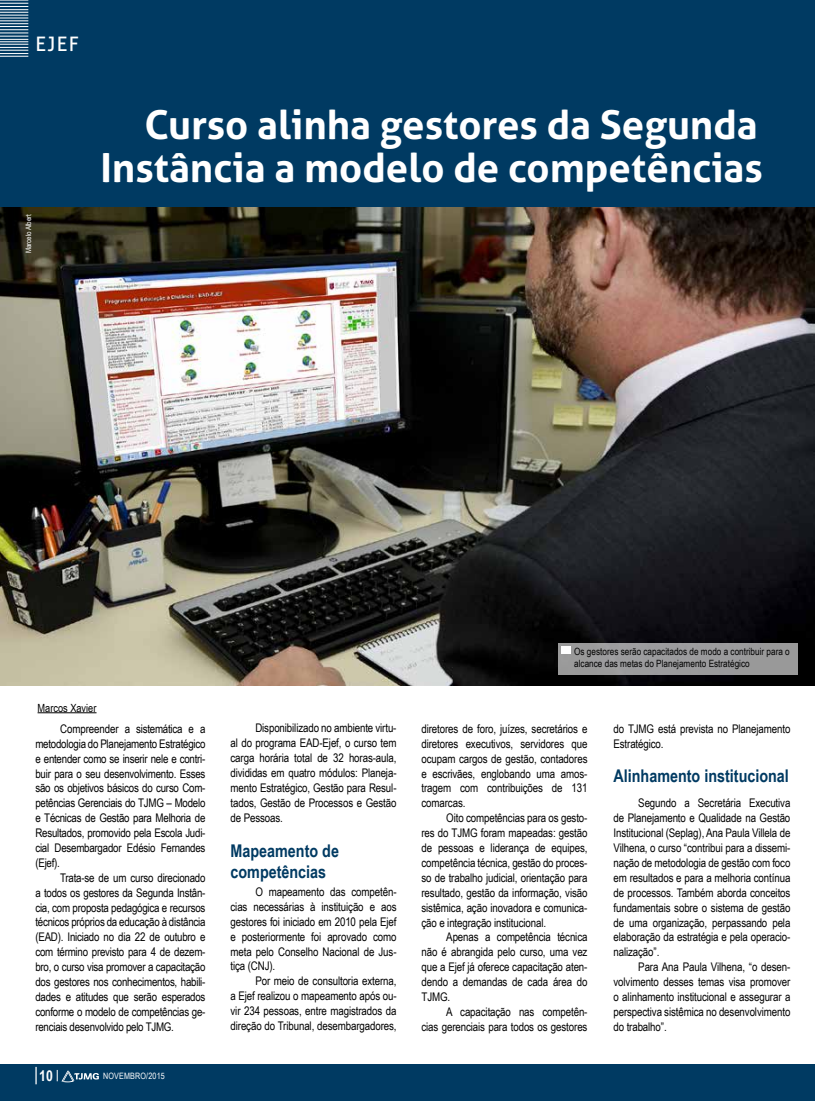
<style>
.page{position:relative;width:815px;height:1101px;background:#fff}
.page>*{position:absolute;margin:0;border:0;box-sizing:border-box;transform-origin:0 0}
.t1{font:700 40px/43.8px "Aller";color:#fff;text-align:right}
.t2{font:20px "Aller";color:#fff}
.t3{font:700 17.5px/21px "Arial Narrow";color:#003a62}
.t4{font:700 15px "Arial Narrow";color:#fff}
.t5{font:11.88px/14.9px "Arial Narrow";letter-spacing:-.01em;color:#000;text-align:justify}
.t6{font:11.25px "Arial Narrow";color:#000}
.t7{font:10px/12px "Arial Narrow";color:#000}
.t8{font:8.75px "Arial Narrow";letter-spacing:.02em;color:#fff}
.t9{font:7.5px "Arial Narrow";color:#fff}
</style>
<div class="page">
<div style="left:0;top:0;width:815px;height:208px;background:#003a62"></div>
<div style="left:0;top:1064px;width:815px;height:36px;background:#003a62"></div>
<svg style="left:35px;top:1066px;width:2px;height:18px"></svg>
<svg style="left:57px;top:1070px;width:42px;height:12px"></svg>
<img style="left:0;top:207px;width:815px;height:478px">
<svg style="left:0;top:0;width:28px;height:57px"></svg>
<hr style="left:38px;top:712px;width:59px;height:1px;background:#000">
<div style="left:558px;top:643px;width:239px;height:31px;background:#9b9a9c"></div>
<div style="left:561px;top:646px;width:10px;height:7px;background:#fff"></div>
<h2 class="t2" style="left:35px;top:32px;width:45px">EJEF</h2>
<p class="t9" style="left:23px;top:253px;width:41px;rotate:-90deg">Marcelo Albert</p>
<h1 class="t1" style="left:100px;top:102px;width:664px">Curso alinha gestores da Segunda<br>Instância a modelo de competências</h1>
<p class="t7" style="left:574px;top:644px;width:217px">Os gestores serão capacitados de modo a contribuir para o alcance das metas do Planejamento Estratégico</p>
<p class="t6" style="left:38px;top:699px;width:60px">Marcos Xavier</p>
<p class="t5" style="left:35px;top:720px;width:172px;text-indent:25px">Compreender a sistemática e a metodologia do Planejamento Estratégico e entender como se inserir nele e contri&shy;buir para o seu desenvolvimento. Esses são os objetivos básicos do curso Com&shy;petências Gerenciais do TJMG – Modelo e Técnicas de Gestão para Melhoria de Resultados, promovido pela Escola Judi&shy;cial Desembargador Edésio Fernandes (Ejef).</p>
<p class="t5" style="left:35px;top:869px;width:172px;text-indent:25px">Trata-se de um curso direcionado a todos os gestores da Segunda Instân&shy;cia, com proposta pedagógica e recursos técnicos próprios da educação à distância (EAD). Iniciado no dia 22 de outubro e com término previsto para 4 de dezem&shy;bro, o curso visa promover a capacitação dos gestores nos conhecimentos, habili&shy;dades e atitudes que serão esperados conforme o modelo de competências ge&shy;renciais desenvolvido pelo TJMG.</p>
<p class="t4" style="left:39px;top:1063px;width:15px">10</p>
<p class="t8" style="left:103px;top:1069px;width:63px">NOVEMBRO/2015</p>
<p class="t5" style="left:231px;top:720px;width:168px;text-indent:25px">Disponibilizado no ambiente virtu&shy;al do programa EAD-Ejef, o curso tem carga horária total de 32 horas-aula, divididas em quatro módulos: Planeja&shy;mento Estratégico, Gestão para Resul&shy;tados, Gestão de Processos e Gestão de Pessoas.</p>
<h3 class="t3" style="left:231px;top:839px;width:110px">Mapeamento de competências</h3>
<p class="t5" style="left:231px;top:883px;width:168px;text-indent:25px">O mapeamento das competên&shy;cias necessárias à instituição e aos gestores foi iniciado em 2010 pela Ejef e posteriormente foi aprovado como meta pelo Conselho Nacional de Jus&shy;tiça (CNJ).</p>
<p class="t5" style="left:231px;top:973px;width:168px;text-indent:25px">Por meio de consultoria externa, a Ejef realizou o mapeamento após ou&shy;vir 234 pessoas, entre magistrados da direção do Tribunal, desembargadores,</p>
<p class="t5" style="left:421px;top:720px;width:168px">diretores de foro, juízes, secretários e diretores executivos, servidores que ocupam cargos de gestão, contadores e escrivães, englobando uma amos&shy;tragem com contribuições de 131 comarcas.</p>
<p class="t5" style="left:421px;top:810px;width:168px;text-indent:25px">Oito competências para os gesto&shy;res do TJMG foram mapeadas: gestão de pessoas e liderança de equipes, competência técnica, gestão do proces&shy;so de trabalho judicial, orientação para resultado, gestão da informação, visão sistêmica, ação inovadora e comunica&shy;ção e integração institucional.</p>
<p class="t5" style="left:421px;top:929px;width:168px;text-indent:25px">Apenas a competência técnica não é abrangida pelo curso, uma vez que a Ejef já oferece capacitação aten&shy;dendo a demandas de cada área do TJMG.</p>
<p class="t5" style="left:421px;top:1003px;width:168px;text-align:right">A capacitação nas competên-<br>cias gerenciais para todos os gestores</p>
<p class="t5" style="left:613px;top:720px;width:178px">do TJMG está prevista no Planejamento<br>Estratégico.</p>
<h3 class="t3" style="left:613px;top:764px;width:177px">Alinhamento institucional</h3>
<p class="t5" style="left:613px;top:795px;width:178px;text-indent:25px">Segundo a Secretária Executiva de Planejamento e Qualidade na Gestão Institucional (Seplag), Ana Paula Villela de Vilhena, o curso “contribui para a dissemi&shy;nação de metodologia de gestão com foco em resultados e para a melhoria contínua de processos. Também aborda conceitos fundamentais sobre o sistema de gestão de uma organização, perpassando pela elaboração da estratégia e pela operacio&shy;nalização”.</p>
<p class="t5" style="left:613px;top:958px;width:178px;text-indent:25px">Para Ana Paula Vilhena, “o desen&shy;volvimento desses temas visa promover o alinhamento institucional e assegurar a perspectiva sistêmica no desenvolvimento do trabalho”.</p>
</div>
